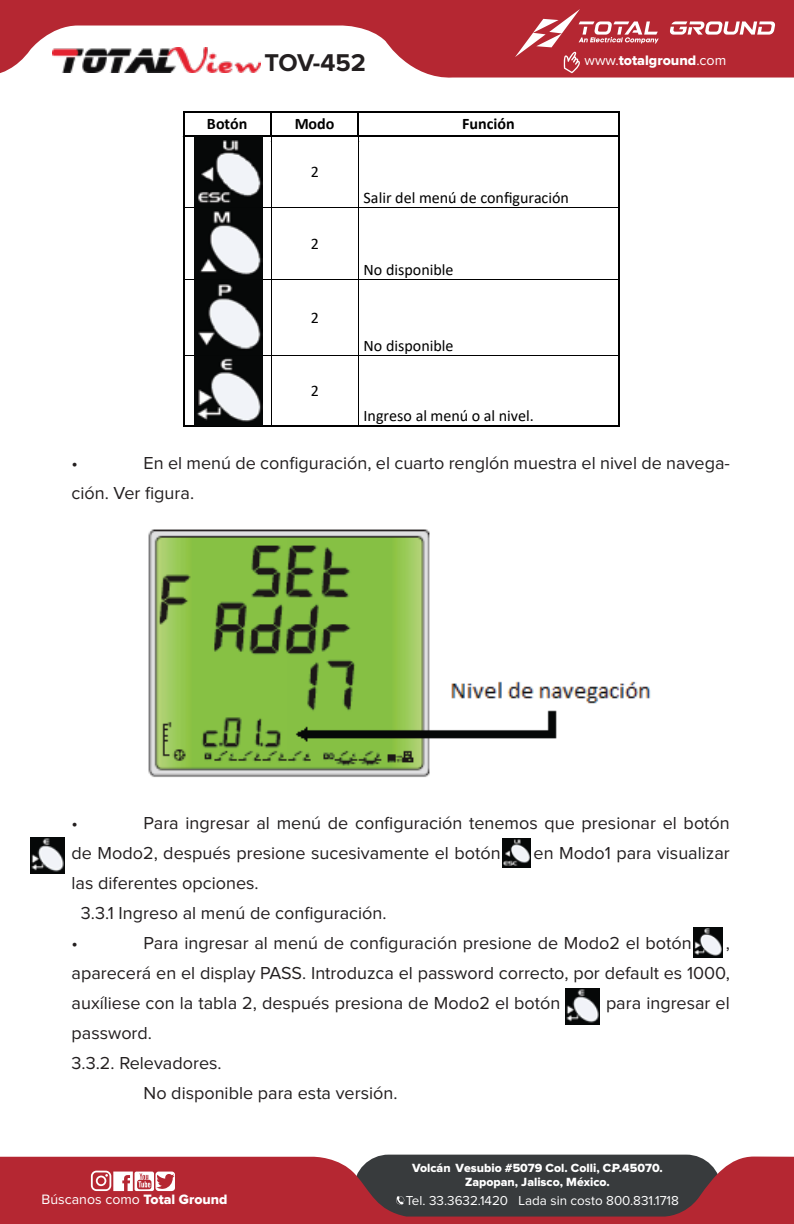
<style>
.page{position:relative;width:794px;height:1224px;background:#fff}
.page>*{position:absolute;margin:0;border:0;box-sizing:border-box;transform-origin:0 0}
.t1{font:700 25.2px "Proxima Nova";letter-spacing:-.01em;color:#231f20}
.t2{font:18px/30px "Proxima Nova";color:#231f20}
.t3{font:16px "Calibri";color:#000}
.t4{font:700 16px "Calibri";letter-spacing:-.005em;color:#000}
.t5{font:14.2px "Proxima Nova";color:#fff}
.t6{font:14.2px "Proxima Nova Extrabld";color:#fff}
.t7{font:13.4px "Proxima Nova";color:#fff}
.t8{font:12.2px/14.8px "Proxima Nova Extrabld";color:#fff;text-align:center}
.s1{font-family:"Proxima Nova"}
.s2{font-family:"Proxima Nova Extrabld"}
</style>
<div class="page">
<hr style="left:184px;top:111px;width:86px;height:1px;background:#000">
<hr style="left:272px;top:111px;width:85px;height:1px;background:#000">
<hr style="left:359px;top:111px;width:259px;height:1px;background:#000">
<hr style="left:270px;top:112px;width:2px;height:24px;background:#000">
<hr style="left:357px;top:112px;width:2px;height:24px;background:#000">
<hr style="left:184px;top:136px;width:86px;height:1px;background:#000">
<hr style="left:273px;top:136px;width:84px;height:1px;background:#000">
<hr style="left:360px;top:136px;width:258px;height:1px;background:#000">
<svg style="left:183px;top:111px;width:1px;height:25px"></svg>
<svg style="left:618px;top:111px;width:2px;height:25px"></svg>
<hr style="left:183px;top:136px;width:1px;height:71px;background:#000">
<hr style="left:271px;top:136px;width:1px;height:71px;background:#000">
<hr style="left:358px;top:136px;width:1px;height:71px;background:#000">
<hr style="left:618px;top:136px;width:2px;height:71px;background:#000">
<hr style="left:184px;top:207px;width:87px;height:1px;background:#000">
<hr style="left:271px;top:207px;width:87px;height:1px;background:#000">
<hr style="left:359px;top:207px;width:259px;height:1px;background:#000">
<hr style="left:183px;top:208px;width:1px;height:71px;background:#000">
<hr style="left:271px;top:208px;width:1px;height:71px;background:#000">
<hr style="left:358px;top:208px;width:1px;height:71px;background:#000">
<hr style="left:618px;top:208px;width:2px;height:71px;background:#000">
<hr style="left:184px;top:279px;width:87px;height:1px;background:#000">
<hr style="left:271px;top:279px;width:87px;height:1px;background:#000">
<hr style="left:359px;top:279px;width:259px;height:1px;background:#000">
<hr style="left:183px;top:280px;width:1px;height:75px;background:#000">
<hr style="left:271px;top:280px;width:1px;height:75px;background:#000">
<hr style="left:358px;top:280px;width:1px;height:75px;background:#000">
<hr style="left:618px;top:280px;width:2px;height:75px;background:#000">
<hr style="left:184px;top:355px;width:87px;height:1px;background:#000">
<hr style="left:271px;top:355px;width:87px;height:1px;background:#000">
<hr style="left:359px;top:355px;width:259px;height:1px;background:#000">
<hr style="left:183px;top:356px;width:1px;height:70px;background:#000">
<hr style="left:184px;top:426px;width:87px;height:1px;background:#000">
<hr style="left:271px;top:356px;width:1px;height:70px;background:#000">
<hr style="left:272px;top:426px;width:86px;height:1px;background:#000">
<hr style="left:358px;top:356px;width:1px;height:70px;background:#000">
<hr style="left:359px;top:426px;width:259px;height:1px;background:#000">
<hr style="left:618px;top:356px;width:2px;height:70px;background:#000">
<img style="left:195px;top:137px;width:67px;height:289px">
<svg style="left:0;top:0;width:794px;height:78px;fill:#b52732"></svg>
<svg style="left:670px;top:21px;width:105px;height:14px"></svg>
<svg style="left:515px;top:9px;width:143px;height:64px;background:#bf454e"></svg>
<img style="left:53px;top:47px;width:207px;height:25px">
<div style="left:354px;top:1155px;width:367px;height:69px;background:#383b3d;border-radius:35px"></div>
<svg style="left:0;top:1157px;width:794px;height:67px;fill:#b52732"></svg>
<svg style="left:396px;top:1196px;width:8px;height:8px"></svg>
<svg style="left:91px;top:1171px;width:84px;height:20px"></svg>
<img style="left:148px;top:529px;width:503px;height:248px">
<img style="left:30px;top:838px;width:35px;height:35px">
<img style="left:502px;top:839px;width:28px;height:29px">
<img style="left:693px;top:928px;width:29px;height:30px">
<img style="left:565px;top:989px;width:34px;height:35px">
<h1 class="t1" style="left:264px;top:51px;width:103px">TOV-452</h1>
<p class="t6" style="left:584px;top:53px;width:143px"><span class="s1">www.</span>totalground<span class="s1">.com</span></p>
<p class="t4" style="left:207px;top:113px;width:42px">Botón</p>
<p class="t4" style="left:295px;top:113px;width:41px">Modo</p>
<p class="t4" style="left:462px;top:113px;width:54px">Función</p>
<p class="t3" style="left:311px;top:161px;width:10px">2</p>
<p class="t3" style="left:363px;top:186px;width:207px">Salir del menú de configuración</p>
<p class="t3" style="left:311px;top:233px;width:10px">2</p>
<p class="t3" style="left:363px;top:259px;width:91px">No disponible</p>
<p class="t3" style="left:311px;top:307px;width:10px">2</p>
<p class="t3" style="left:363px;top:334px;width:91px">No disponible</p>
<p class="t3" style="left:311px;top:380px;width:10px">2</p>
<p class="t3" style="left:363px;top:405px;width:172px">Ingreso al menú o al nivel.</p>
<p class="t2" style="left:72px;top:449px;width:660px;text-indent:72px">En el menú de configuración, el cuarto renglón muestra el nivel de navega&shy;ción. Ver figura.</p>
<p class="t2" style="left:72px;top:449px;width:8px">•</p>
<p class="t2" style="left:72px;top:809px;width:660px;text-indent:72px">Para ingresar al menú de configuración tenemos que presionar el botón de Modo2, después presione sucesivamente el botón</p>
<p class="t2" style="left:72px;top:809px;width:8px">•</p>
<p class="t2" style="left:533px;top:839px;width:198px">en Modo1 para visualizar</p>
<p class="t2" style="left:72px;top:869px;width:189px">las diferentes opciones.</p>
<p class="t2" style="left:81px;top:899px;width:307px">3.3.1 Ingreso al menú de configuración.</p>
<p class="t2" style="left:72px;top:929px;width:8px">•</p>
<p class="t2" style="left:144px;top:929px;width:549px">Para ingresar al menú de configuración presione de Modo2 el botón</p>
<p class="t2" style="left:72px;top:929px;width:660px;text-align:justify;text-indent:654px">, aparecerá en el display PASS. Introduzca el password correcto, por default es 1000, auxíliese con la tabla 2, después presiona de Modo2 el botón</p>
<p class="t2" style="left:606px;top:989px;width:125px">para ingresar el</p>
<p class="t2" style="left:72px;top:1019px;width:82px">password.</p>
<p class="t2" style="left:72px;top:1049px;width:152px">3.3.2. Relevadores.</p>
<p class="t2" style="left:144px;top:1079px;width:255px">No disponible para esta versión.</p>
<p class="t5" style="left:42px;top:1193px;width:187px">Búscanos como <span class="s2">Total Ground</span></p>
<p class="t8" style="left:412px;top:1161px;width:252px">Volcán Vesubio #5079 Col. Colli, C.P.45070.<br>Zapopan, Jalisco, México.</p>
<p class="t7" style="left:406px;top:1194px;width:274px">Tel. 33.3632.1420 Lada sin costo 800.831.1718</p>
</div>
